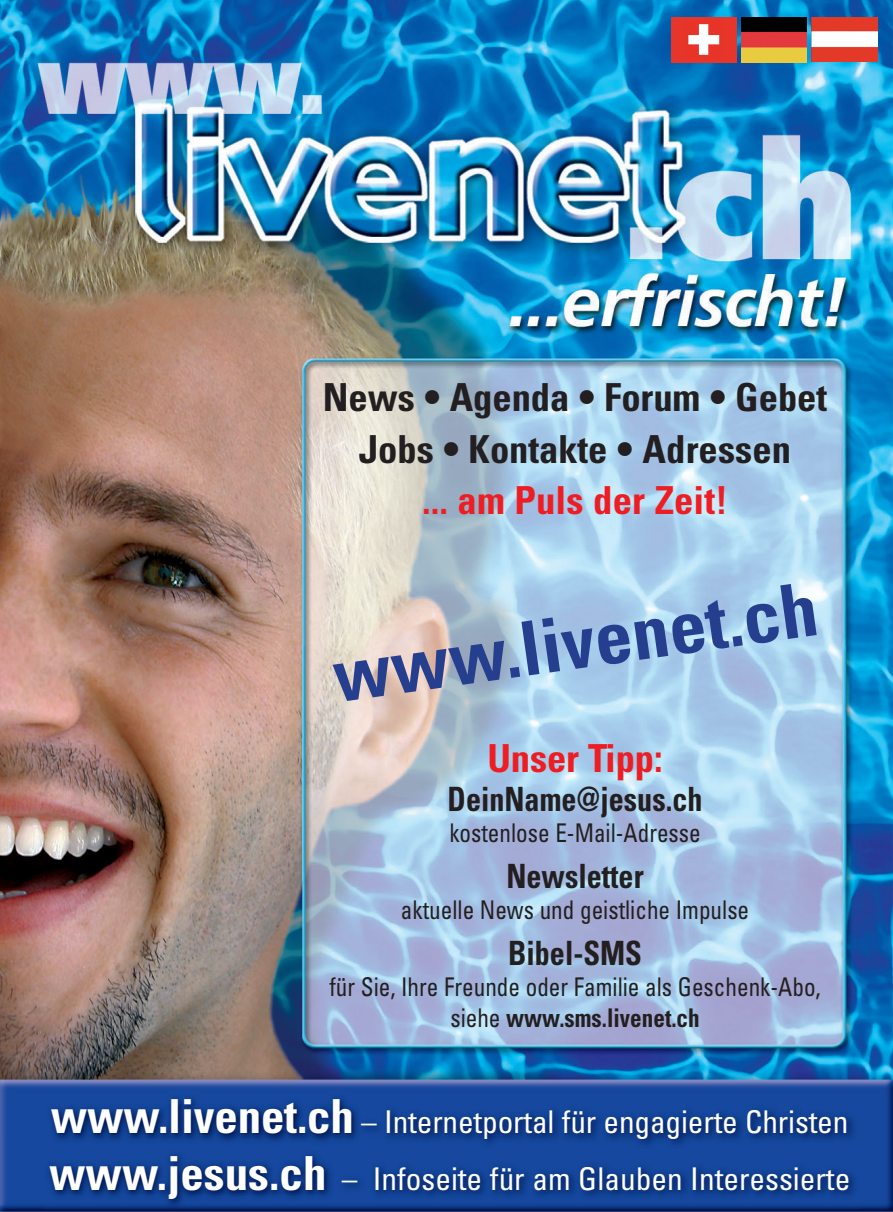
<style>
.page{position:relative;width:893px;height:1212px;background:#fff}
.page>*{position:absolute;margin:0;border:0;box-sizing:border-box;transform-origin:0 0}
.t1{font:700 condensed 74.92px "Univers";color:#253f8e}
.t2{font:700 condensed 38.7px/51.5px "Univers";color:#231f20;text-align:center}
.t3{font:700 condensed 38.7px "Univers";letter-spacing:.005em;color:#ee1d23}
.t4{font:700 condensed 33.52px "Univers";color:#231f20;scale:.9 1}
.t5{font:condensed 31.28px/57.1px "Univers";letter-spacing:-.005em;color:#fff}
.t6{font:condensed 25.65px/30.8px "Univers";color:#231f20;text-align:center;scale:.9 1}
.s1{font-weight:700}
.s2{font-weight:700;font-size:47.02px}
</style>
<div class="page">
<img style="left:0;top:0;width:893px;height:1212px">
<img style="left:46px;top:1094px;width:812px;height:54px">
<img style="left:44px;top:1151px;width:815px;height:59px">
<img style="left:741px;top:17px;width:66px;height:45px">
<img style="left:811px;top:17px;width:66px;height:45px">
<img style="left:671px;top:17px;width:66px;height:45px">
<h2 class="t2" style="left:323px;top:376px;width:506px">News • Agenda • Forum • Gebet<br>Jobs • Kontakte • Adressen</h2>
<h2 class="t3" style="left:422px;top:486px;width:308px">... am Puls der Zeit!</h2>
<h1 class="t1" style="left:329px;top:649px;width:490px;rotate:-8deg">www.livenet.ch</h1>
<h2 class="t3" style="left:488px;top:744px;width:177px">Unser Tipp:</h2>
<h3 class="t4" style="left:448px;top:786px;width:285px">DeinName@jesus.ch</h3>
<p class="t6" style="left:449px;top:819px;width:281px">kostenlose E-Mail-Adresse</p>
<h3 class="t4" style="left:506px;top:864px;width:154px">Newsletter</h3>
<p class="t6" style="left:401px;top:896px;width:388px">aktuelle News und geistliche Impulse</p>
<h3 class="t4" style="left:508px;top:941px;width:150px">Bibel-SMS</h3>
<p class="t6" style="left:329px;top:974px;width:547px">für Sie, Ihre Freunde oder Familie als Geschenk-Abo, siehe <span class="s1">www.sms.livenet.ch</span></p>
<p class="t5" style="left:49px;top:1096px;width:803px"><span class="s2">www.livenet.ch</span> – Internetportal für engagierte Christen <span class="s2">www.jesus.ch</span> – Infoseite für am Glauben Interessierte</p>
</div>
